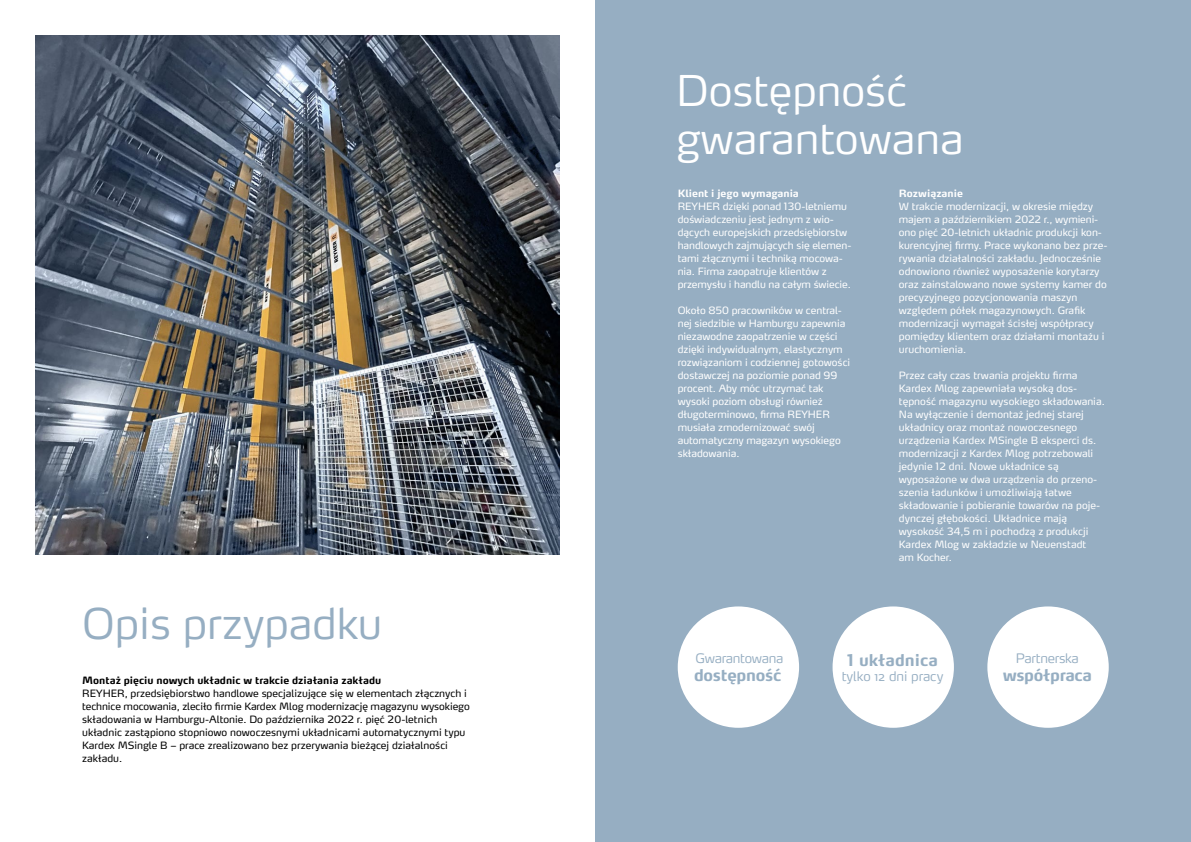
<style>
.page{position:relative;width:1191px;height:842px;background:#fff}
.page>*{position:absolute;margin:0;border:0;box-sizing:border-box;transform-origin:0 0}
.t1{font:300 42px/48px "Max Pro";color:#fff}
.t2{font:300 42px "Max Pro";color:#96aec2}
.t3{font:700 16px "Max Pro";letter-spacing:-.015em;color:#96aec2}
.t4{font:300 13px "Max Pro";letter-spacing:-.02em;color:#96aec2}
.t5{font:300 13px "Max Pro";color:#96aec2}
.t6{font:10px/13px "Max Pro";color:#fff}
.t7{font:10px/13px "Max Pro";color:#000}
.t8{font:700 10px "Max Pro";color:#000}
.t9{font:700 10px "Max Pro";color:#fff}
</style>
<div class="page">
<div style="left:595px;top:0;width:596px;height:842px;background:#96aec2"></div>
<img style="left:36px;top:36px;width:524px;height:518px">
<div style="left:677px;top:606px;width:122px;height:122px;background:#fff;border-radius:50%"></div>
<div style="left:832px;top:606px;width:122px;height:122px;background:#fff;border-radius:50%"></div>
<div style="left:987px;top:606px;width:121px;height:122px;background:#fff;border-radius:50%"></div>
<h1 class="t2" style="left:82px;top:588px;width:301px">Opis przypadku</h1>
<p class="t8" style="left:82px;top:672px;width:300px">Montaż pięciu nowych układnic w trakcie działania zakładu</p>
<p class="t7" style="left:82px;top:686px;width:389px">REYHER, przedsiębiorstwo handlowe specjalizujące się w elementach złącznych i technice mocowania, zleciło firmie Kardex Mlog modernizację magazynu wysokiego składowania w Hamburgu-Altonie. Do października 2022 r. pięć 20-letnich układnic zastąpiono stopniowo nowoczesnymi układnicami automatycznymi typu Kardex MSingle B – prace zrealizowano bez przerywania bieżącej działalności zakładu.</p>
<h1 class="t1" style="left:676px;top:62px;width:289px">Dostępność gwarantowana</h1>
<p class="t9" style="left:899px;top:184px;width:66px">Rozwiązanie</p>
<p class="t6" style="left:899px;top:199px;width:210px">W trakcie modernizacji, w okresie między majem a październikiem 2022 r., wymieni&shy;ono pięć 20-letnich układnic produkcji kon&shy;kurencyjnej firmy. Prace wykonano bez prze&shy;rywania działalności zakładu. Jednocześnie odnowiono również wyposażenie korytarzy oraz zainstalowano nowe systemy kamer do precyzyjnego pozycjonowania maszyn względem półek magazynowych. Grafik modernizacji wymagał ścisłej współpracy pomiędzy klientem oraz działami montażu i uruchomienia.</p>
<p class="t6" style="left:899px;top:368px;width:207px">Przez cały czas trwania projektu firma Kardex Mlog zapewniała wysoką dos&shy;tępność magazynu wysokiego składowania.<br>Na wyłączenie i demontaż jednej starej układnicy oraz montaż nowoczesnego urządzenia Kardex MSingle B eksperci ds. modernizacji z Kardex Mlog potrzebowali jedynie 12 dni. Nowe układnice są wyposażone w dwa urządzenia do przeno&shy;szenia ładunków i umożliwiają łatwe składowanie i pobieranie towarów na poje&shy;dynczej głębokości. Układnice mają wysokość 34,5 m i pochodzą z produkcji Kardex Mlog w zakładzie w Neuenstadt<br>am Kocher.</p>
<p class="t9" style="left:678px;top:184px;width:123px">Klient i jego wymagania</p>
<p class="t6" style="left:678px;top:199px;width:175px">REYHER dzięki ponad 130-letniemu doświadczeniu jest jednym z wio&shy;dących europejskich przedsiębiorstw handlowych zajmujących się elemen&shy;tami złącznymi i techniką mocowa&shy;nia. Firma zaopatruje klientów z przemysłu i handlu na całym świecie.</p>
<p class="t6" style="left:678px;top:303px;width:174px">Około 850 pracowników w central&shy;nej siedzibie w Hamburgu zapewnia niezawodne zaopatrzenie w części dzięki indywidualnym, elastycznym rozwiązaniom i codziennej gotowości dostawczej na poziomie ponad 99 procent. Aby móc utrzymać tak wysoki poziom obsługi również długoterminowo, firma REYHER musiała zmodernizować swój automatyczny magazyn wysokiego składowania.</p>
<h3 class="t4" style="left:695px;top:647px;width:90px">Gwarantowana</h3>
<h2 class="t3" style="left:694px;top:661px;width:89px">dostępność</h2>
<h2 class="t3" style="left:847px;top:646px;width:92px">1 układnica</h2>
<h3 class="t5" style="left:841px;top:665px;width:103px">tylko 12 dni pracy</h3>
<h3 class="t4" style="left:1016px;top:647px;width:64px">Partnerska</h3>
<h2 class="t3" style="left:1002px;top:661px;width:91px">współpraca</h2>
</div>
